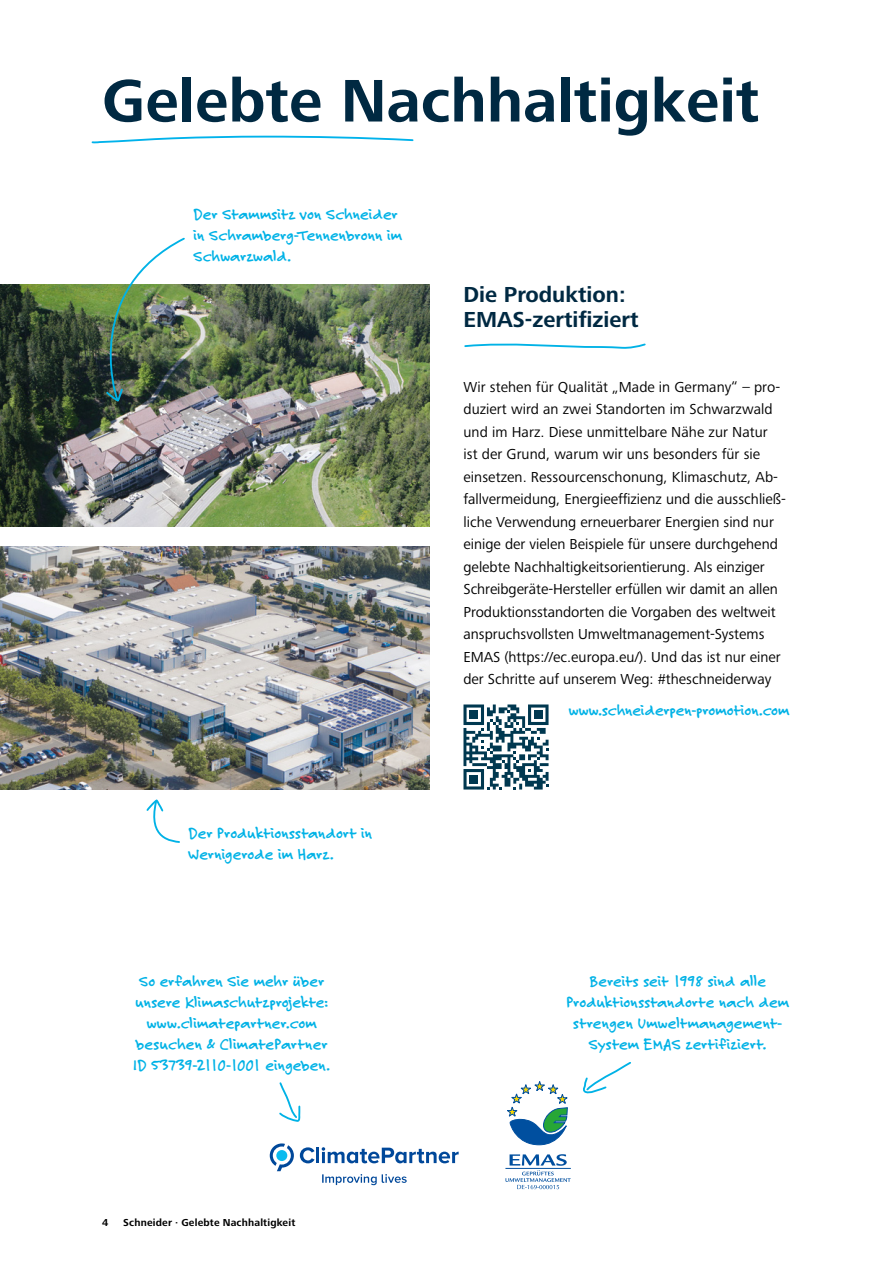
<style>
.page{position:relative;width:893px;height:1263px;background:#fff}
.page>*{position:absolute;margin:0;border:0;box-sizing:border-box;transform-origin:0 0}
.t1{font:700 62.25px "Frutiger Next LTW1 G";color:#002942}
.t2{font:700 22.5px/25.5px "Frutiger Next LTW1 G";color:#002942}
.t3{font:700 16.5px/21px "Felt Tip Roman";color:#00b2e6}
.t4{font:15px/22.5px "Frutiger Next LTW1 G";color:#000}
.t5{font:700 10.5px "Frutiger Next LTW1 G";letter-spacing:.015em;color:#000}
</style>
<div class="page">
<svg style="left:507px;top:1081px;width:61px;height:64px"></svg>
<svg style="left:505px;top:1154px;width:66px;height:35px"></svg>
<svg style="left:300px;top:1147px;width:15px;height:16px"></svg>
<hr style="left:316px;top:1148px;width:3px;height:15px;background:#00489a">
<svg style="left:322px;top:1147px;width:137px;height:16px"></svg>
<svg style="left:270px;top:1143px;width:24px;height:28px"></svg>
<svg style="left:322px;top:1174px;width:85px;height:11px"></svg>
<img style="left:0;top:285px;width:429px;height:242px">
<img style="left:0;top:547px;width:429px;height:242px">
<img style="left:85px;top:237px;width:101px;height:166px">
<svg style="left:146px;top:799px;width:34px;height:44px"></svg>
<svg style="left:279px;top:1082px;width:22px;height:40px"></svg>
<svg style="left:583px;top:1062px;width:48px;height:32px"></svg>
<svg style="left:463px;top:704px;width:86px;height:85px"></svg>
<div style="left:469px;top:710px;width:9px;height:9px;background:#003850"></div>
<div style="left:534px;top:710px;width:9px;height:9px;background:#003850"></div>
<div style="left:469px;top:775px;width:9px;height:9px;background:#003850"></div>
<svg style="left:464px;top:343px;width:182px;height:6px"></svg>
<svg style="left:91px;top:135px;width:323px;height:9px"></svg>
<h1 class="t1" style="left:102px;top:65px;width:659px">Gelebte Nachhaltigkeit</h1>
<p class="t3" style="left:193px;top:203px;width:210px">Der Stammsitz von Schneider in Schramberg-Tennenbronn im<br>Schwarzwald.</p>
<p class="t3" style="left:188px;top:822px;width:185px">Der Produktionsstandort in<br>Wernigerode im Harz.</p>
<h2 class="t2" style="left:463px;top:282px;width:177px">Die Produktion:<br>EMAS-zertifiziert</h2>
<p class="t4" style="left:463px;top:376px;width:324px">Wir stehen für Qualität „Made in Germany“ – pro&shy;duziert wird an zwei Standorten im Schwarzwald und im Harz. Diese unmittelbare Nähe zur Natur<br>ist der Grund, warum wir uns besonders für sie einsetzen. Ressourcenschonung, Klimaschutz, Ab&shy;fallvermeidung, Energieeffizienz und die ausschließ&shy;liche Verwendung erneuerbarer Energien sind nur einige der vielen Beispiele für unsere durchgehend gelebte Nachhaltigkeitsorientierung. Als einziger Schreibgeräte-Hersteller erfüllen wir damit an allen Produktionsstandorten die Vorgaben des weltweit anspruchsvollsten Umweltmanagement-Systems EMAS (https://ec.europa.eu/). Und das ist nur einer der Schritte auf unserem Weg: #theschneiderway</p>
<p class="t3" style="left:569px;top:699px;width:222px">www.schneiderpen-promotion.com</p>
<p class="t3" style="left:133px;top:971px;width:198px;text-align:center">So erfahren Sie mehr über unsere Klimaschutzprojekte: www.climatepartner.com besuchen &amp; ClimatePartner<br>ID 53739-2110-1001 eingeben.</p>
<p class="t3" style="left:566px;top:971px;width:224px;text-align:center">Bereits seit 1998 sind alle<br>Produktionsstandorte nach dem strengen Umweltmanagement-<br>System EMAS zertifiziert.</p>
<p class="t5" style="left:102px;top:1216px;width:8px">4</p>
<p class="t5" style="left:123px;top:1216px;width:174px">Schneider · Gelebte Nachhaltigkeit</p>
</div>
